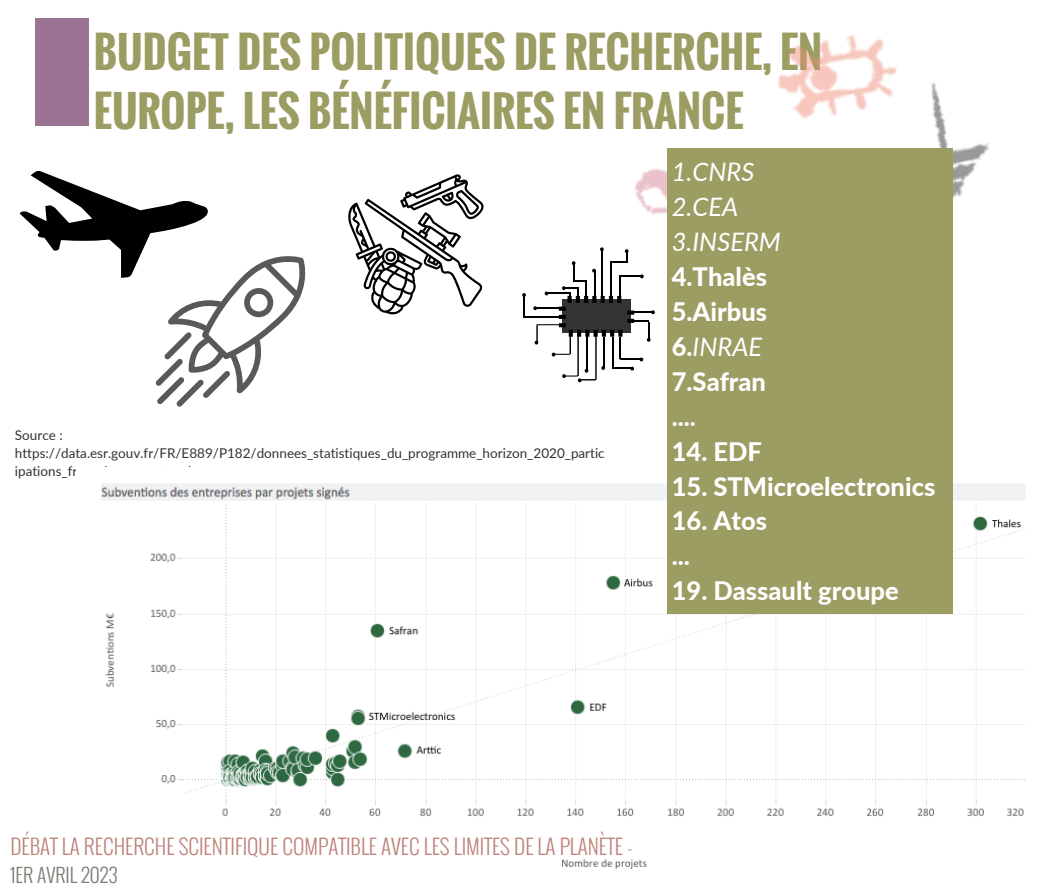
<style>
.page{position:relative;width:1058px;height:887px;background:#fff}
.page>*{position:absolute;margin:0;border:0;box-sizing:border-box;transform-origin:0 0}
.t1{font:700 42px/58.5px "Oswald";color:#9b9d62}
.t2{font:800 25.5px/34.8px "Lato";color:#fff}
.t3{font:italic 25.5px/34.8px "Lato";color:#fff}
.t4{font:300 21px "Oswald";color:#be827b}
.t5{font:300 19.5px "Oswald";color:#7d7b72}
.t6{font:13.5px/18px "Lato";color:#333}
.s1{font-weight:400;font-style:italic}
</style>
<div class="page">
<div style="left:36px;top:18px;width:53px;height:108px;background:#9a7292"></div>
<img style="left:633px;top:169px;width:34px;height:46px">
<img style="left:777px;top:34px;width:107px;height:85px">
<img style="left:849px;top:45px;width:140px;height:199px">
<svg style="left:348px;top:174px;width:136px;height:140px"></svg>
<svg style="left:19px;top:171px;width:286px;height:235px"></svg>
<hr style="left:525px;top:316px;width:37px;height:2px;background:#000">
<hr style="left:523px;top:294px;width:2px;height:24px;background:#000">
<svg style="left:533px;top:247px;width:122px;height:135px"></svg>
<img style="left:101px;top:468px;width:925px;height:401px">
<div style="left:667px;top:148px;width:285px;height:465px;background:#9b9d62"></div>
<h1 class="t1" style="left:94px;top:22px;width:730px">BUDGET DES POLITIQUES DE RECHERCHE, EN<br>EUROPE, LES BÉNÉFICIAIRES EN FRANCE</h1>
<p class="t6" style="left:15px;top:425px;width:591px">Source : https://data.esr.gouv.fr/FR/E889/P182/donnees_statistiques_du_programme_horizon_2020_partic</p>
<h2 class="t3" style="left:671px;top:154px;width:111px">1.CNRS<br>2.CEA<br>3.INSERM</h2>
<h2 class="t2" style="left:671px;top:259px;width:97px">4.Thalès<br>5.Airbus<br>6.<span class="s1">INRAE<br></span>7.Safran ....</h2>
<h2 class="t2" style="left:671px;top:433px;width:92px">14. EDF</h2>
<h2 class="t2" style="left:671px;top:468px;width:265px">15. STMicroelectronics</h2>
<h2 class="t2" style="left:671px;top:503px;width:97px">16. Atos ...</h2>
<h2 class="t2" style="left:671px;top:573px;width:228px">19. Dassault groupe</h2>
<h3 class="t4" style="left:10px;top:830px;width:623px">DÉBAT LA RECHERCHE SCIENTIFIQUE COMPATIBLE AVEC LES LIMITES DE LA PLANÈTE -</h3>
<h3 class="t5" style="left:10px;top:860px;width:109px">1ER AVRIL 2023</h3>
</div>
